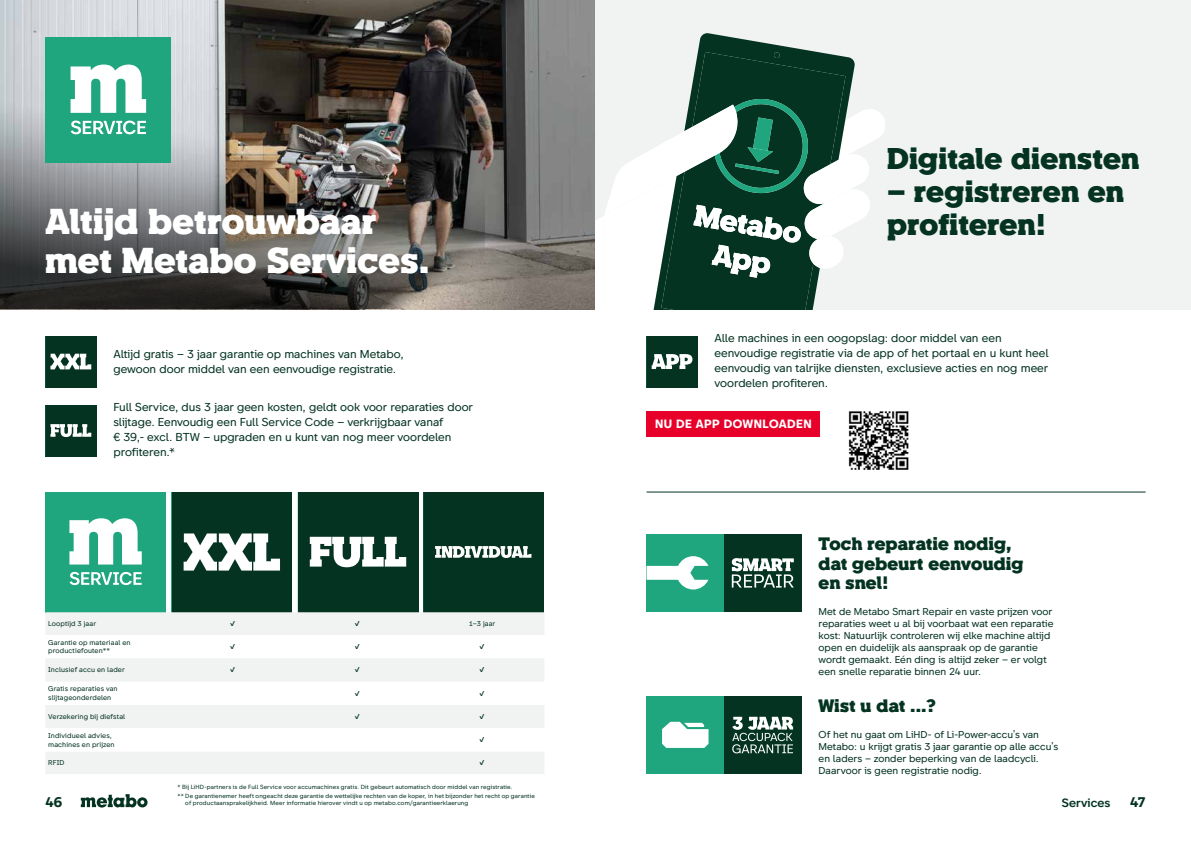
<style>
.page{position:relative;width:1191px;height:842px;background:#fff}
.page>*{position:absolute;margin:0;border:0;box-sizing:border-box;transform-origin:0 0}
.t1{font:800 36px/39px "Metabo Slab";letter-spacing:.01em;color:#fff}
.t2{font:800 30px/33px "Metabo Slab";letter-spacing:.015em;color:#043321}
.t3{font:800 18px/19.8px "Metabo Slab";letter-spacing:.015em;color:#043321}
.t4{font:700 14px "Metabo Slab";color:#043321}
.t5{font:700 12px "Metabo Sans";letter-spacing:.035em;color:#fff}
.t6{font:600 12px "Metabo Sans";letter-spacing:.005em;color:#043321}
.t7{font:11.5px/15px "Metabo Sans";letter-spacing:-.005em;color:#043321}
.t8{font:10px/12px "Metabo Sans";color:#043321}
.t9{font:7px/8.5px "Metabo Sans";letter-spacing:.015em;color:#043321}
.t10{font:700 7px "Metabo Sans";color:#043321}
.t11{font:6px/9px "Metabo Sans";letter-spacing:.02em;color:#043321}
</style>
<div class="page">
<img style="left:0;top:0;width:595px;height:309px">
<img style="left:0;top:77px;width:484px;height:232px">
<div style="left:595px;top:0;width:596px;height:309px;background:#f1f2f2"></div>
<svg style="left:698px;top:34px;width:157px;height:65px"></svg>
<svg style="left:689px;top:52px;width:156px;height:47px;background:#0e3b2a"></svg>
<svg style="left:774px;top:52px;width:5px;height:6px"></svg>
<svg style="left:595px;top:99px;width:290px;height:210px"></svg>
<hr style="left:646px;top:492px;width:499px;height:1px;background:#043321">
<div style="left:45px;top:37px;width:126px;height:126px;background:#20a67e"></div>
<svg style="left:71px;top:65px;width:75px;height:48px"></svg>
<svg style="left:71px;top:121px;width:75px;height:13px"></svg>
<div style="left:724px;top:696px;width:77px;height:78px;background:#043321"></div>
<div style="left:646px;top:696px;width:78px;height:78px;background:#20a67e"></div>
<svg style="left:662px;top:722px;width:46px;height:26px"></svg>
<svg style="left:732px;top:717px;width:61px;height:36px"></svg>
<div style="left:724px;top:534px;width:77px;height:78px;background:#043321"></div>
<div style="left:646px;top:534px;width:78px;height:78px;background:#20a67e"></div>
<svg style="left:732px;top:558px;width:62px;height:30px"></svg>
<svg style="left:646px;top:556px;width:62px;height:33px"></svg>
<div style="left:646px;top:336px;width:51px;height:51px;background:#043321"></div>
<svg style="left:651px;top:354px;width:41px;height:15px"></svg>
<div style="left:45px;top:405px;width:51px;height:51px;background:#043321"></div>
<svg style="left:50px;top:424px;width:41px;height:13px"></svg>
<div style="left:45px;top:336px;width:51px;height:51px;background:#043321"></div>
<svg style="left:50px;top:354px;width:41px;height:15px"></svg>
<div style="left:45px;top:492px;width:121px;height:120px;background:#20a67e"></div>
<svg style="left:69px;top:518px;width:73px;height:46px"></svg>
<svg style="left:70px;top:572px;width:72px;height:13px"></svg>
<div style="left:171px;top:492px;width:121px;height:120px;background:#043321"></div>
<svg style="left:184px;top:533px;width:96px;height:38px"></svg>
<div style="left:298px;top:492px;width:120px;height:120px;background:#043321"></div>
<svg style="left:310px;top:537px;width:96px;height:30px"></svg>
<div style="left:423px;top:492px;width:120px;height:120px;background:#043321"></div>
<svg style="left:435px;top:546px;width:96px;height:12px"></svg>
<div style="left:45px;top:612px;width:499px;height:162px;background:#f1f2f2"></div>
<svg style="left:45px;top:635px;width:499px;height:116px"></svg>
<div style="left:45px;top:658px;width:499px;height:23px;background:#f1f2f2"></div>
<div style="left:646px;top:411px;width:174px;height:25px;background:#e7002a"></div>
<img style="left:848px;top:411px;width:61px;height:59px">
<svg style="left:81px;top:794px;width:67px;height:13px"></svg>
<h1 class="t1" style="left:45px;top:202px;width:386px">Altijd betrouwbaar met Metabo Services.</h1>
<p class="t7" style="left:113px;top:347px;width:292px">Altijd gratis – 3 jaar garantie op machines van Metabo, gewoon door middel van een eenvoudige registratie.</p>
<p class="t7" style="left:113px;top:400px;width:361px">Full Service, dus 3 jaar geen kosten, geldt ook voor reparaties door slijtage. Eenvoudig een Full Service Code – verkrijgbaar vanaf<br>€ 39,- excl. BTW – upgraden en u kunt van nog meer voordelen profiteren.*</p>
<h2 class="t2" style="left:887px;top:142px;width:253px">Digitale diensten</h2>
<h2 class="t2" style="left:887px;top:175px;width:238px">– registreren en profiteren!</h2>
<p class="t7" style="left:714px;top:331px;width:335px">Alle machines in een oogopslag: door middel van een eenvoudige registratie via de app of het portaal en u kunt heel eenvoudig van talrijke diensten, exclusieve acties en nog meer voordelen profiteren.</p>
<p class="t5" style="left:655px;top:416px;width:158px">NU DE APP DOWNLOADEN</p>
<h3 class="t3" style="left:818px;top:534px;width:206px">Toch reparatie nodig, dat gebeurt eenvoudig en snel!</h3>
<p class="t8" style="left:818px;top:606px;width:236px">Met de Metabo Smart Repair en vaste prijzen voor reparaties weet u al bij voorbaat wat een reparatie kost: Natuurlijk controleren wij elke machine altijd open en duidelijk als aanspraak op de garantie wordt gemaakt. Eén ding is altijd zeker – er volgt een snelle reparatie binnen 24 uur.</p>
<h3 class="t3" style="left:818px;top:696px;width:119px">Wist u dat ...?</h3>
<p class="t8" style="left:818px;top:729px;width:241px">Of het nu gaat om LiHD- of Li-Power-accu’s van Metabo: u krijgt gratis 3 jaar garantie op alle accu’s en laders – zonder beperking van de laadcycli.<br>Daarvoor is geen registratie nodig.</p>
<p class="t9" style="left:48px;top:619px;width:49px">Looptijd 3 jaar</p>
<p class="t10" style="left:229px;top:619px;width:8px">✓</p>
<p class="t10" style="left:354px;top:619px;width:8px">✓</p>
<p class="t9" style="left:469px;top:619px;width:28px">1–3 jaar</p>
<p class="t9" style="left:48px;top:638px;width:84px">Garantie op materiaal en productiefouten**</p>
<p class="t10" style="left:229px;top:642px;width:8px">✓</p>
<p class="t10" style="left:354px;top:642px;width:8px">✓</p>
<p class="t10" style="left:478px;top:642px;width:8px">✓</p>
<p class="t9" style="left:48px;top:666px;width:78px">Inclusief accu en lader</p>
<p class="t10" style="left:229px;top:666px;width:8px">✓</p>
<p class="t10" style="left:354px;top:666px;width:8px">✓</p>
<p class="t10" style="left:478px;top:666px;width:8px">✓</p>
<p class="t9" style="left:48px;top:685px;width:71px">Gratis reparaties van slijtageonderdelen</p>
<p class="t10" style="left:354px;top:689px;width:8px">✓</p>
<p class="t10" style="left:478px;top:689px;width:8px">✓</p>
<p class="t9" style="left:48px;top:712px;width:79px">Verzekering bij diefstal</p>
<p class="t10" style="left:354px;top:712px;width:8px">✓</p>
<p class="t10" style="left:478px;top:712px;width:8px">✓</p>
<p class="t9" style="left:48px;top:731px;width:68px">Individueel advies, machines en prijzen</p>
<p class="t10" style="left:478px;top:735px;width:8px">✓</p>
<p class="t9" style="left:48px;top:759px;width:18px">RFID</p>
<p class="t10" style="left:478px;top:758px;width:8px">✓</p>
<p class="t11" style="left:177px;top:782px;width:359px">* Bij LiHD-partners is de Full Service voor accumachines gratis. Dit gebeurt automatisch door middel van registratie.<br>** De garantienemer heeft ongeacht deze garantie de wettelijke rechten van de koper, in het bijzonder het recht op garantie</p>
<p class="t11" style="left:185px;top:799px;width:284px">of productaansprakelijkheid. Meer informatie hierover vindt u op metabo.com/garantieerklaerung</p>
<p class="t4" style="left:45px;top:793px;width:18px">46</p>
<p class="t6" style="left:1061px;top:795px;width:50px">Services</p>
<p class="t4" style="left:1130px;top:793px;width:17px">47</p>
</div>
